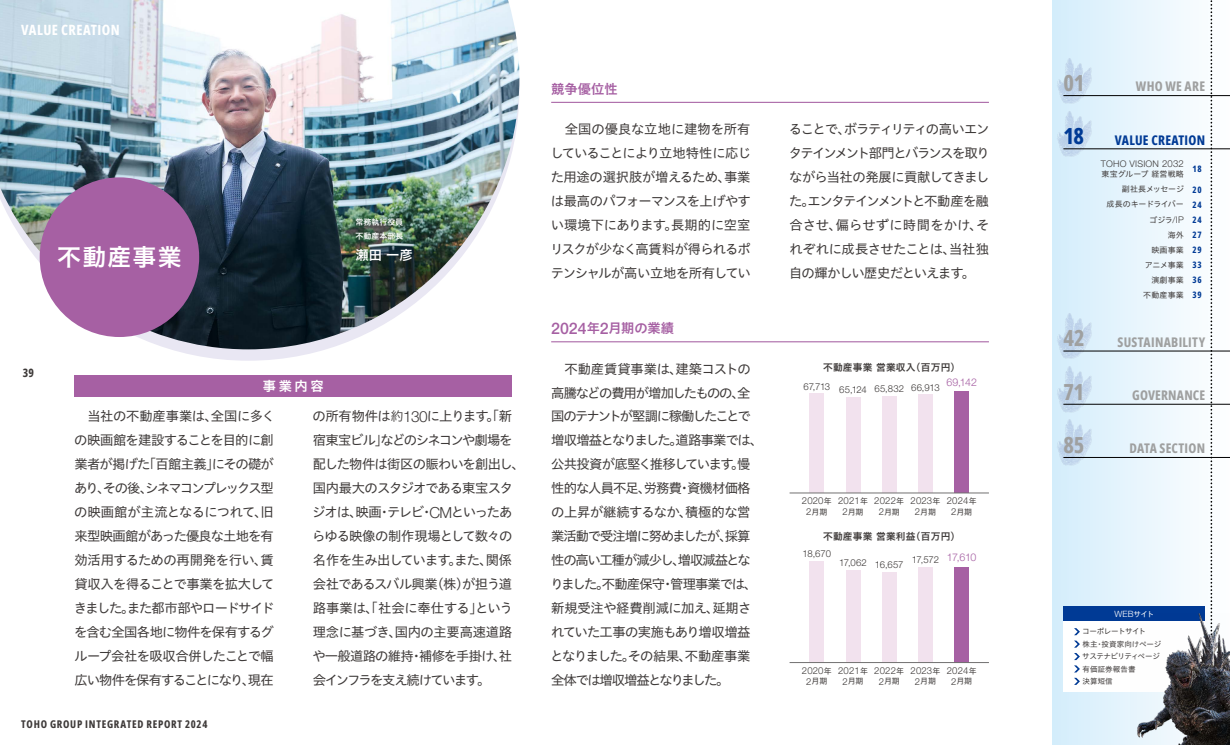
<style>
.page{position:relative;width:1230px;height:745px;background:#fff}
.page>*{position:absolute;margin:0;border:0;box-sizing:border-box;transform-origin:0 0}
.t1{font:23.88px "Hiragino UD Sans Std N W6";letter-spacing:.05em;color:#fff}
.t2{font:22.12px "Open Sans";letter-spacing:-.005em;color:#9fa0a0}
.t3{font:22.12px "Open Sans";color:#003a95}
.t4{font:14.12px "Open Sans";letter-spacing:.03em;color:#fff}
.t5{font:13.25px/23.9px "Hiragino UD Sans Std N W4";letter-spacing:-.065em;color:#3e3a39;text-align:justify}
.t6{font:13.25px "Open Sans";letter-spacing:.02em;color:#9fa0a0}
.t7{font:13.25px "Hiragino UD Sans Std N W6";color:#a660a3}
.t8{font:13.25px "Open Sans";letter-spacing:.02em;color:#003a95}
.t9{font:13.25px "Hiragino UD Sans Std N W6";letter-spacing:.195em;color:#fff}
.t10{font:11.5px "Open Sans";color:#3e3a39}
.t11{font:10.62px "Open Sans";letter-spacing:.065em;color:#3e3a39}
.t12{font:300 10.62px "Helvetica Neue LT Std";color:#a660a3}
.t13{font:9.75px "Hiragino UD Sans Std N W6";letter-spacing:.02em;color:#3e3a39}
.t14{font:300 9.62px "Helvetica Neue LT Std";letter-spacing:.015em;color:#3e3a39}
.t15{font:300 9.62px "Helvetica Neue LT Std";letter-spacing:-.015em;color:#3e3a39}
.t16{font:300 9.12px "Helvetica Neue LT Std";letter-spacing:.02em;color:#3e3a39}
.t17{font:8.88px "Open Sans";color:#003a95}
.t18{font:300 8.62px "Helvetica Neue LT Std";color:#fff}
.t19{font:8px/15px "Hiragino UD Sans Std N W4";letter-spacing:.01em;color:#3e3a39;text-align:right}
.t20{font:8px "Hiragino UD Sans Std N W4";letter-spacing:-.015em;color:#3e3a39}
.t21{font:8px/14px "Hiragino UD Sans Std N W6";color:#fff}
.t22{font:8px "Hiragino UD Sans Std N W4";letter-spacing:.025em;color:#3e3a39}
.t23{font:7.5px/12.4px "Hiragino UD Sans Std N W4";letter-spacing:-.025em;color:#3e3a39}
.s1{font-family:"Koburina Go Std W3"}
.s2{font-family:"Helvetica Neue LT Std";font-weight:300;font-size:15.38px}
.s3{font-family:"Helvetica Neue LT Std";font-weight:300;font-size:15.25px}
.s4{font-family:"Helvetica Neue LT Std";font-weight:500;font-size:16px}
.s5{font-size:9.12px}
.s6{font-family:"Hiragino UD Sans Std N W4";font-weight:400;font-size:8px}
.s7{font-family:"Helvetica Neue LT Std";font-weight:300;font-size:9.62px}
.s8{font-size:10.12px}
.s9{font-size:9.62px}
.s10{font-family:"Open Sans";font-size:8.88px;color:#003a95}
.s11{font-family:"Helvetica Neue LT Std";font-weight:300;font-size:9.12px}
.s12{font-family:"Hiragino UD Sans Std N W4";font-weight:400;font-size:7.5px}
</style>
<div class="page">
<svg style="left:171px;top:349px;width:155px;height:11px;fill:#e9e7f3"></svg>
<img style="left:0;top:0;width:519px;height:349px">
<div style="left:74px;top:375px;width:438px;height:21px;background:#a660a3"></div>
<hr style="left:551px;top:102px;width:438px;height:1px;background:#a660a3">
<hr style="left:551px;top:341px;width:438px;height:1px;background:#a660a3">
<div style="left:40px;top:177px;width:159px;height:160px;background:#a660a3;border-radius:50%"></div>
<div style="left:809px;top:393px;width:15px;height:100px;background:#f2e2ee"></div>
<div style="left:846px;top:397px;width:14px;height:96px;background:#f2e2ee"></div>
<div style="left:882px;top:396px;width:14px;height:97px;background:#f2e2ee"></div>
<div style="left:918px;top:394px;width:14px;height:99px;background:#f2e2ee"></div>
<div style="left:954px;top:391px;width:14px;height:102px;background:#a660a3"></div>
<hr style="left:789px;top:492px;width:200px;height:1px;background:#727171">
<div style="left:809px;top:560px;width:15px;height:102px;background:#f2e2ee"></div>
<div style="left:846px;top:569px;width:14px;height:93px;background:#f2e2ee"></div>
<div style="left:882px;top:571px;width:14px;height:91px;background:#f2e2ee"></div>
<div style="left:918px;top:566px;width:14px;height:96px;background:#f2e2ee"></div>
<div style="left:954px;top:566px;width:14px;height:96px;background:#a660a3"></div>
<hr style="left:789px;top:662px;width:200px;height:1px;background:#727171">
<div style="left:1052px;top:0;width:178px;height:744px;background:linear-gradient(to right,#d4edfb,#fdfefe)"></div>
<svg style="left:1210px;top:0;width:2px;height:745px"></svg>
<div style="left:1063px;top:606px;width:142px;height:14px;background:#003a95"></div>
<div style="left:1063px;top:620px;width:142px;height:71px;background:#fff"></div>
<img style="left:1130px;top:613px;width:100px;height:131px">
<svg style="left:1074px;top:628px;width:6px;height:6px"></svg>
<svg style="left:1074px;top:640px;width:6px;height:19px"></svg>
<svg style="left:1074px;top:665px;width:6px;height:19px"></svg>
<img style="left:1056px;top:55px;width:35px;height:51px">
<img style="left:1056px;top:108px;width:35px;height:51px">
<img style="left:1056px;top:310px;width:35px;height:51px">
<img style="left:1056px;top:363px;width:35px;height:105px">
<hr style="left:1063px;top:404px;width:167px;height:1px;background:#000">
<hr style="left:1063px;top:350px;width:167px;height:1px;background:#000">
<hr style="left:1063px;top:457px;width:167px;height:1px;background:#000">
<hr style="left:1063px;top:95px;width:167px;height:1px;background:#000">
<hr style="left:1063px;top:148px;width:167px;height:1px;background:#000">
<p class="t4" style="left:21px;top:20px;width:100px">VALUE CREATION</p>
<h1 class="t1" style="left:57px;top:239px;width:126px">不動産事業</h1>
<p class="t10" style="left:23px;top:364px;width:13px">39</p>
<p class="t21" style="left:355px;top:214px;width:49px">常務執行役員不動産本部長</p>
<p class="t9" style="left:355px;top:244px;width:59px">瀬田一彦</p>
<p class="t9" style="left:263px;top:375px;width:62px">事業内容</p>
<p class="t5" style="left:74px;top:403px;width:203px">　当社の不動産事業は、全国に多くの映画館を建設することを目的に創業者が掲げた「百館主義」にその礎があり、その後、シネマコンプレックス型の映画館が主流となるにつれて、旧来型映画館があった優良な土地を有効活用するための再開発を行い、賃貸収入を得ることで事業を拡大してきました。また都市部やロードサイドを含む全国各地に物件を保有するグループ会社を吸収合併したことで幅広い物件を保有することになり、現在</p>
<p class="t11" style="left:21px;top:715px;width:188px">TOHO GROUP INTEGRATED REPORT 2024</p>
<p class="t5" style="left:312px;top:403px;width:214px;text-align:left">の所有物件は<span class="s1">約</span><span class="s2">130</span>に上ります。「新宿東宝ビル」などのシネコンや劇場を配した物件は街区の賑わいを創出し、国内最大のスタジオである東宝スタジオは、映画・テレビ・<span class="s3">CM</span>といったあらゆる映像の制作現場として数々の名作を生み出しています。また、関係会社であるスバル興業（株）が担う道路事業は、「社会に奉仕する」という理念に基づき、国内の主要高速道路や一般道路の維持・補修を手掛け、社会インフラを支え続けています。</p>
<p class="t7" style="left:551px;top:79px;width:68px">競争優位性</p>
<p class="t5" style="left:550px;top:116px;width:202px">　全国の優良な立地に建物を所有していることにより立地特性に応じた用途の選択肢が増えるため、事業は最高のパフォーマンスを上げやすい環境下にあります。長期的に空室リスクが少なく高賃料が得られるポテンシャルが高い立地を所有してい</p>
<p class="t7" style="left:551px;top:318px;width:124px"><span class="s4">2024</span>年<span class="s4">2</span>月期の業績</p>
<p class="t5" style="left:550px;top:355px;width:214px;text-align:left">　不動産賃貸事業は、建築コストの高騰などの費用が増加したものの、全国のテナントが堅調に稼働したことで増収増益となりました。道路事業では、公共投資が底堅く推移しています。慢性的な人員不足、労務費・資機材価格の上昇が継続するなか、積極的な営業活動で受注増に努めましたが、採算性の高い工種が減少し、増収減益となりました。不動産保守・管理事業では、新規受注や経費削減に加え、延期されていた工事の実施もあり増収増益となりました。その結果、不動産事業全体では増収増益となりました。</p>
<p class="t5" style="left:789px;top:116px;width:202px">ることで、ボラティリティの高いエンタテインメント部門とバランスを取りながら当社の発展に貢献してきました。エンタテインメントと不動産を融合させ、偏らせずに時間をかけ、それぞれに成長させたことは、当社独自の輝かしい歴史だといえます。</p>
<p class="t13" style="left:823px;top:359px;width:139px">不動産事業営業収入（百万円）</p>
<p class="t15" style="left:803px;top:382px;width:175px">67<sup>,</sup>713 65<sub>,</sub>124 65<sub>,</sub>832 66<span class="s5">,</span>913 <sup>69</sup><sup>,</sup><sup>142</sup></p>
<p class="t14" style="left:802px;top:495px;width:31px">2020<span class="s6">年</span></p>
<p class="t20" style="left:806px;top:505px;width:23px"><span class="s7">2</span>月期</p>
<p class="t14" style="left:838px;top:495px;width:31px">2021<span class="s6">年</span></p>
<p class="t20" style="left:842px;top:505px;width:23px"><span class="s7">2</span>月期</p>
<p class="t14" style="left:874px;top:495px;width:31px">2022<span class="s6">年</span></p>
<p class="t20" style="left:878px;top:505px;width:23px"><span class="s7">2</span>月期</p>
<p class="t14" style="left:910px;top:495px;width:31px">2023<span class="s6">年</span></p>
<p class="t20" style="left:915px;top:505px;width:23px"><span class="s7">2</span>月期</p>
<p class="t14" style="left:946px;top:495px;width:31px">2024<span class="s6">年</span></p>
<p class="t20" style="left:951px;top:505px;width:23px"><span class="s7">2</span>月期</p>
<p class="t13" style="left:823px;top:529px;width:139px">不動産事業営業利益（百万円）</p>
<p class="t14" style="left:802px;top:547px;width:30px">18<span class="s5">,</span>670</p>
<p class="t12" style="left:947px;top:550px;width:31px">17<span class="s8">,</span>610</p>
<p class="t14" style="left:912px;top:553px;width:29px">17<span class="s5">,</span>572</p>
<p class="t14" style="left:839px;top:557px;width:66px">17<span class="s5">,</span>062 16<sub>,</sub>657</p>
<p class="t14" style="left:802px;top:664px;width:31px">2020<span class="s6">年</span></p>
<p class="t20" style="left:806px;top:674px;width:23px"><span class="s7">2</span>月期</p>
<p class="t14" style="left:838px;top:664px;width:31px">2021<span class="s6">年</span></p>
<p class="t20" style="left:842px;top:674px;width:23px"><span class="s7">2</span>月期</p>
<p class="t14" style="left:874px;top:664px;width:31px">2022<span class="s6">年</span></p>
<p class="t20" style="left:878px;top:674px;width:23px"><span class="s7">2</span>月期</p>
<p class="t14" style="left:910px;top:664px;width:31px">2023<span class="s6">年</span></p>
<p class="t20" style="left:915px;top:674px;width:23px"><span class="s7">2</span>月期</p>
<p class="t14" style="left:946px;top:664px;width:31px">2024<span class="s6">年</span></p>
<p class="t20" style="left:951px;top:674px;width:23px"><span class="s7">2</span>月期</p>
<h2 class="t2" style="left:1063px;top:68px;width:23px">01</h2>
<p class="t6" style="left:1136px;top:77px;width:71px">WHO WE ARE</p>
<h2 class="t3" style="left:1063px;top:121px;width:22px">18</h2>
<p class="t8" style="left:1115px;top:130px;width:92px">VALUE CREATION</p>
<p class="t16" style="left:1100px;top:158px;width:85px">TOHO VISION <span class="s9">2032</span></p>
<p class="t22" style="left:1101px;top:168px;width:84px">東宝グループ経営戦略</p>
<p class="t17" style="left:1192px;top:163px;width:11px">18</p>
<p class="t19" style="left:1106px;top:181px;width:96px">副社長メッセージ <span class="s10">20<br></span>成長のキードライバー <span class="s10">24</span>ゴジラ<span class="s11">/IP</span> <span class="s10">24<br></span>海外 <span class="s10">27<br></span>映画事業 <span class="s10">29<br></span>アニメ事業 <span class="s10">33<br></span>演劇事業 <span class="s10">36<br></span>不動産事業 <span class="s10">39</span></p>
<h2 class="t2" style="left:1063px;top:323px;width:23px">42</h2>
<p class="t6" style="left:1117px;top:332px;width:89px">SUSTAINABILITY</p>
<h2 class="t2" style="left:1063px;top:376px;width:22px">71</h2>
<p class="t6" style="left:1132px;top:386px;width:74px">GOVERNANCE</p>
<h2 class="t2" style="left:1063px;top:429px;width:23px">85</h2>
<p class="t6" style="left:1129px;top:439px;width:77px">DATA SECTION</p>
<p class="t18" style="left:1114px;top:608px;width:41px">WEB<span class="s12">サイト</span></p>
<p class="t23" style="left:1082px;top:624px;width:81px">コーポレートサイト<br>株主・投資家向けページサステナビリティページ有価証券報告書<br>決算短信</p>
</div>
